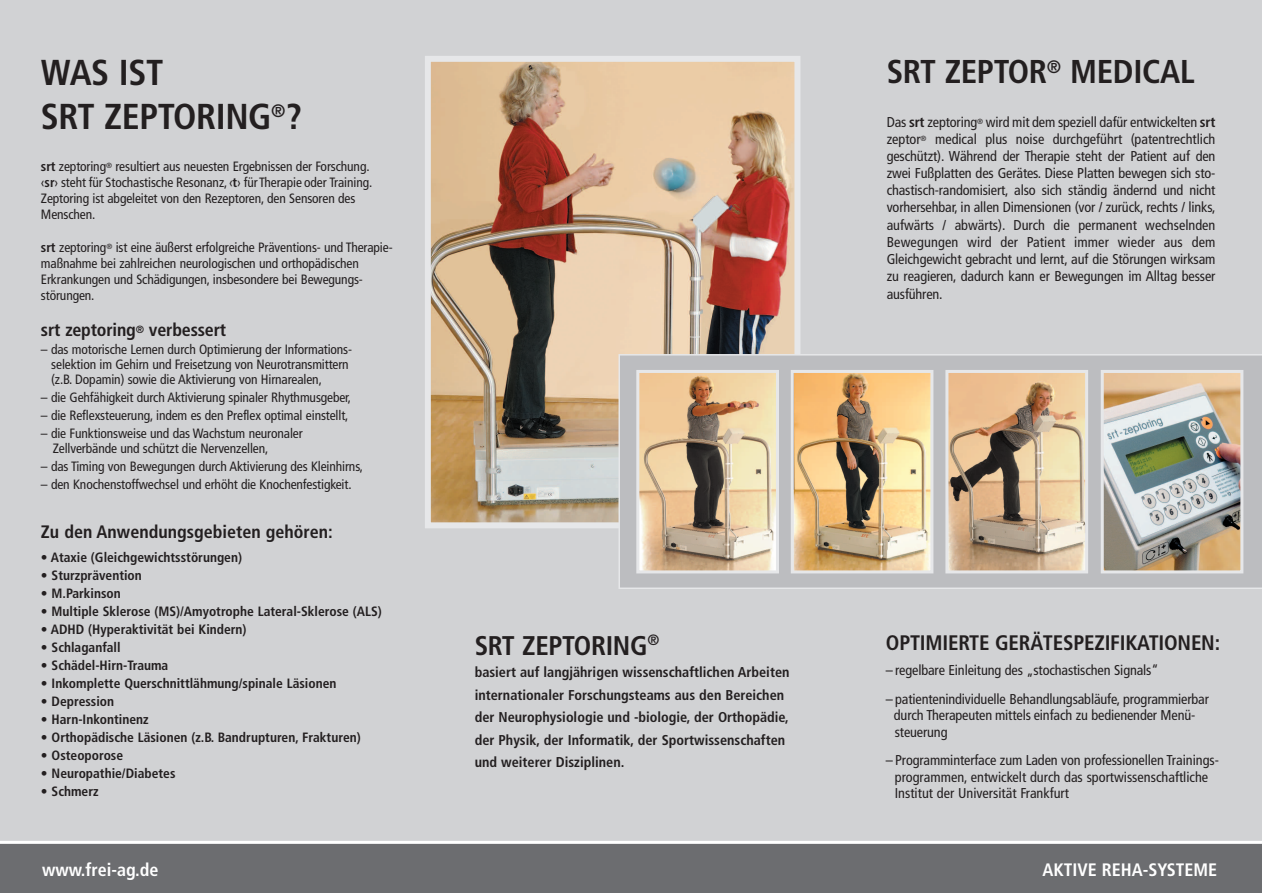
<style>
.page{position:relative;width:1262px;height:893px;background:#fff}
.page>*{position:absolute;margin:0;border:0;box-sizing:border-box;transform-origin:0 0}
.t1{font:700 condensed 36px/43.2px "Frutiger";letter-spacing:-.01em;color:#231f20}
.t2{font:700 condensed 33px "Frutiger";letter-spacing:-.01em;color:#231f20}
.t3{font:700 condensed 27px "Frutiger";letter-spacing:-.01em;color:#231f20}
.t4{font:700 condensed 21px "Frutiger";letter-spacing:-.01em;color:#231f20}
.t5{font:700 condensed 18px "Frutiger";color:#231f20}
.t6{font:700 condensed 18px "Frutiger";color:#fff}
.t7{font:condensed 14.25px/17.2px "Frutiger";letter-spacing:-.01em;color:#231f20}
.t8{font:700 condensed 14.25px/22.5px "Frutiger";color:#231f20}
.t9{font:condensed 13.5px/16.2px "Frutiger";letter-spacing:-.01em;color:#231f20}
.t10{font:700 condensed 13.5px "Frutiger";color:#231f20}
.s1{font-weight:700}
</style>
<div class="page">
<div style="left:0;top:0;width:1261px;height:892px;background:#d1d2d4"></div>
<div style="left:0;top:843px;width:1261px;height:49px;background:#6c6d70"></div>
<hr style="left:0;top:840px;width:1261px;height:3px;background:#fff">
<img style="left:432px;top:63px;width:361px;height:458px">
<div style="left:425px;top:56px;width:375px;height:472px;border:6px solid #e6e7e9"></div>
<svg style="left:618px;top:354px;width:643px;height:235px;background:#bfc0c3"></svg>
<img style="left:949px;top:374px;width:135px;height:195px">
<div style="left:945px;top:370px;width:143px;height:203px;border:3px solid #e6e7e9"></div>
<img style="left:1104px;top:374px;width:135px;height:195px">
<div style="left:1100px;top:370px;width:143px;height:203px;border:3px solid #e6e7e9"></div>
<img style="left:640px;top:374px;width:135px;height:195px">
<div style="left:636px;top:370px;width:143px;height:203px;border:3px solid #e6e7e9"></div>
<img style="left:794px;top:374px;width:135px;height:195px">
<div style="left:790px;top:370px;width:143px;height:203px;border:3px solid #e6e7e9"></div>
<h1 class="t1" style="left:41px;top:54px;width:263px">WAS IST<br>SRT ZEPTORING<sup>®</sup>?</h1>
<p class="t9" style="left:41px;top:159px;width:333px"><span class="s1">srt</span> zeptoring<sup>®</sup> resultiert aus neuesten Ergebnissen der Forschung. ‹<span class="s1">sr</span>› steht für Stochastische Resonanz, ‹<span class="s1">t</span>› fürTherapie oder Training.<br>Zeptoring ist abgeleitet von den Rezeptoren, den Sensoren des Menschen.</p>
<p class="t9" style="left:41px;top:240px;width:353px"><span class="s1">srt</span> zeptoring<sup>®</sup> ist eine äußerst erfolgreiche Präventions- und Therapie&shy;maßnahme bei zahlreichen neurologischen und orthopädischen Erkrankungen und Schädigungen, insbesondere bei Bewegungs&shy;störungen.</p>
<p class="t5" style="left:41px;top:322px;width:187px">srt zeptoring<sup>®</sup> verbessert</p>
<p class="t9" style="left:51px;top:343px;width:302px;line-height:15px;text-indent:-10px">– das motorische Lernen durch Optimierung der Informations&shy;selektion im Gehirn und Freisetzung von Neurotransmittern (z.B. Dopamin) sowie die Aktivierung von Hirnarealen,</p>
<p class="t9" style="left:41px;top:390px;width:312px">– die Gehfähigkeit durch Aktivierung spinaler Rhythmusgeber,</p>
<p class="t9" style="left:41px;top:408px;width:309px">– die Reflexsteuerung, indem es den Preflex optimal einstellt,</p>
<p class="t9" style="left:53px;top:427px;width:251px;line-height:15px;text-indent:-12px">– die Funktionsweise und das Wachstum neuronaler<br>Zellverbände und schützt die Nervenzellen,</p>
<p class="t9" style="left:41px;top:459px;width:323px">– das Timing von Bewegungen durch Aktivierung des Kleinhirns,</p>
<p class="t9" style="left:41px;top:477px;width:312px">– den Knochenstoffwechsel und erhöht die Knochenfestigkeit.</p>
<p class="t5" style="left:41px;top:524px;width:293px">Zu den Anwendungsgebieten gehören:</p>
<p class="t10" style="left:41px;top:552px;width:202px">• Ataxie (Gleichgewichtsstörungen)</p>
<p class="t10" style="left:41px;top:570px;width:102px">• Sturzprävention</p>
<p class="t10" style="left:41px;top:588px;width:81px">• M.Parkinson</p>
<p class="t10" style="left:41px;top:606px;width:342px">• Multiple Sklerose (MS)/Amyotrophe Lateral-Sklerose (ALS)</p>
<p class="t10" style="left:41px;top:624px;width:207px">• ADHD (Hyperaktivität bei Kindern)</p>
<p class="t10" style="left:41px;top:642px;width:81px">• Schlaganfall</p>
<p class="t10" style="left:41px;top:660px;width:129px">• Schädel-Hirn-Trauma</p>
<p class="t10" style="left:41px;top:678px;width:297px">• Inkomplette Querschnittlähmung/spinale Läsionen</p>
<p class="t10" style="left:41px;top:696px;width:75px">• Depression</p>
<p class="t10" style="left:41px;top:714px;width:109px">• Harn-Inkontinenz</p>
<p class="t10" style="left:41px;top:732px;width:321px">• Orthopädische Läsionen (z.B. Bandrupturen, Frakturen)</p>
<p class="t10" style="left:41px;top:750px;width:84px">• Osteoporose</p>
<p class="t10" style="left:41px;top:768px;width:136px">• Neuropathie/Diabetes</p>
<p class="t10" style="left:41px;top:786px;width:59px">• Schmerz</p>
<h3 class="t3" style="left:474px;top:634px;width:186px">SRT ZEPTORING<sup>®</sup></h3>
<p class="t8" style="left:474px;top:662px;width:316px">basiert auf langjährigen wissenschaftlichen Arbeiten internationaler Forschungsteams aus den Bereichen der Neurophysiologie und -biologie, der Orthopädie, der Physik, der Informatik, der Sportwissenschaften und weiterer Disziplinen.</p>
<h2 class="t2" style="left:886px;top:58px;width:309px">SRT ZEPTOR<sup>®</sup> MEDICAL</h2>
<p class="t7" style="left:886px;top:114px;width:330px;text-align:justify">Das <span class="s1">srt</span> zeptoring<sup>®</sup> wird mit dem speziell dafür entwickelten <span class="s1">srt </span>zeptor<sup>®</sup> medical plus noise durchgeführt (patentrechtlich geschützt). Während der Therapie steht der Patient auf den zwei Fußplatten des Gerätes. Diese Platten bewegen sich sto&shy;chastisch-randomisiert, also sich ständig ändernd und nicht vorhersehbar, in allen Dimensionen (vor / zurück, rechts / links, aufwärts / abwärts). Durch die permanent wechselnden Bewegungen wird der Patient immer wieder aus dem Gleichgewicht gebracht und lernt, auf die Störungen wirksam zu reagieren, dadurch kann er Bewegungen im Alltag besser ausführen.</p>
<h3 class="t4" style="left:886px;top:634px;width:336px">OPTIMIERTE GERÄTESPEZIFIKATIONEN:</h3>
<p class="t7" style="left:886px;top:662px;width:274px">– regelbare Einleitung des „stochastischen Signals“</p>
<p class="t7" style="left:894px;top:691px;width:316px;line-height:16.5px;text-indent:-8px">– patientenindividuelle Behandlungsabläufe, programmierbar durch Therapeuten mittels einfach zu bedienender Menü&shy;steuerung</p>
<p class="t7" style="left:895px;top:753px;width:326px;line-height:16.5px;text-indent:-9px">– Programminterface zum Laden von professionellen Trainings&shy;programmen, entwickelt durch das sportwissenschaftliche<br>Institut der Universität Frankfurt</p>
<p class="t6" style="left:42px;top:862px;width:118px">www.frei-ag.de</p>
<p class="t6" style="left:1042px;top:862px;width:176px">AKTIVE REHA-SYSTEME</p>
</div>
